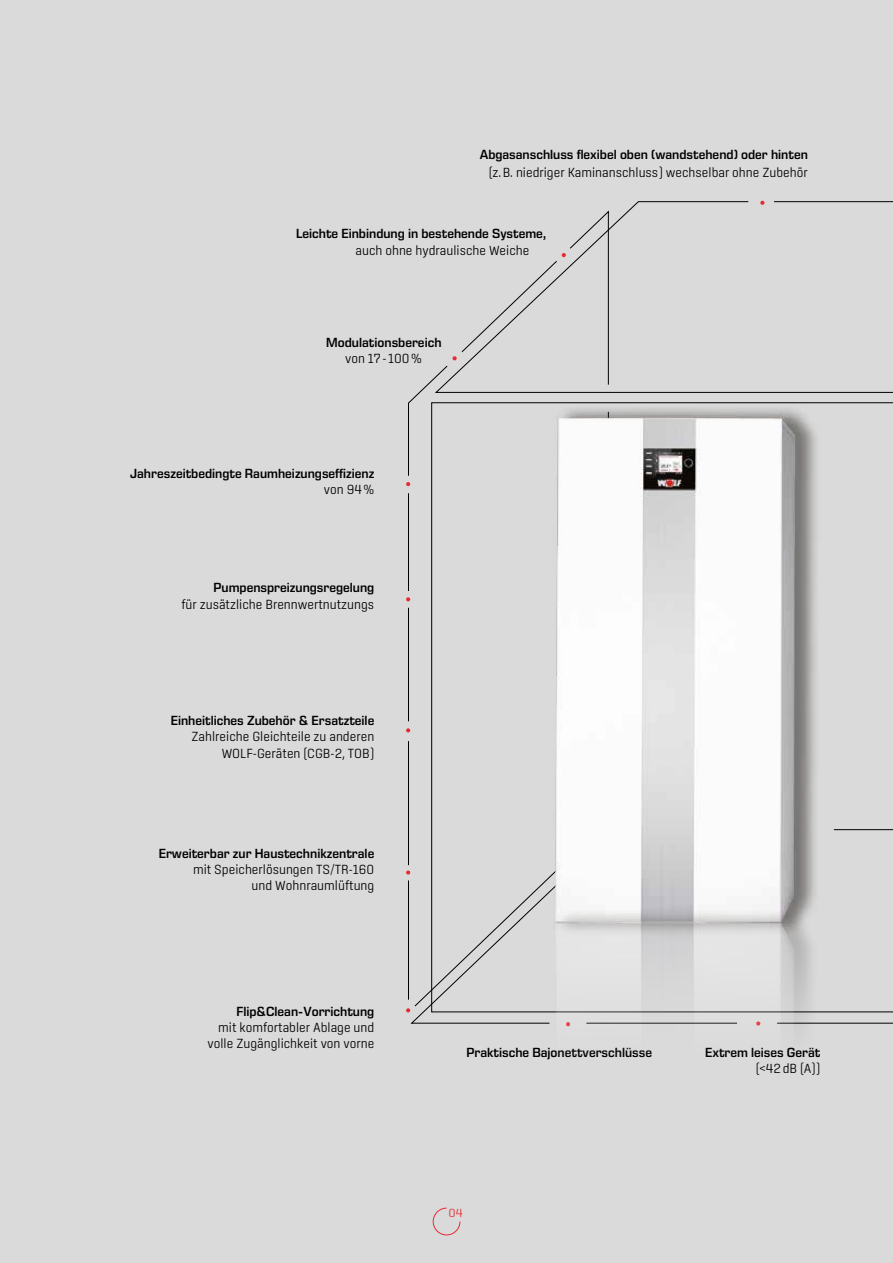
<style>
.page{position:relative;width:893px;height:1263px;background:#dadada}
.page>*{position:absolute;margin:0;border:0;box-sizing:border-box;transform-origin:0 0}
.t1{font:600 13.5px "Eurostile Next LT Pro";color:#000;scale:.95 1}
.t2{font:300 13.5px/16.2px "Center";color:#000;text-align:right;scale:.95 1}
.t3{font:300 12px "Center";color:#e62a32}
</style>
<div class="page">
<svg style="left:432px;top:1207px;width:29px;height:29px"></svg>
<svg style="left:833px;top:1012px;width:60px;height:11px"></svg>
<svg style="left:406px;top:728px;width:4px;height:5px"></svg>
<svg style="left:406px;top:597px;width:4px;height:4px"></svg>
<svg style="left:406px;top:482px;width:4px;height:4px"></svg>
<svg style="left:406px;top:865px;width:148px;height:159px"></svg>
<svg style="left:609px;top:201px;width:284px;height:192px"></svg>
<svg style="left:408px;top:210px;width:201px;height:266px"></svg>
<hr style="left:408px;top:493px;width:1px;height:98px;background:#000">
<hr style="left:408px;top:608px;width:1px;height:113px;background:#000">
<hr style="left:408px;top:741px;width:1px;height:124px;background:#000">
<hr style="left:408px;top:880px;width:1px;height:120px;background:#000">
<svg style="left:414px;top:411px;width:140px;height:596px"></svg>
<img style="left:554px;top:403px;width:266px;height:504px">
<hr style="left:777px;top:1023px;width:116px;height:1px;background:#000">
<img style="left:554px;top:907px;width:266px;height:120px">
<p class="t1" style="left:480px;top:147px;width:347px">Abgasanschluss flexibel oben (wandstehend) oder hinten</p>
<p class="t2" style="left:489px;top:164px;width:337px">(z.B. niedriger Kaminanschluss) wechselbar ohne Zubehör</p>
<p class="t1" style="left:296px;top:226px;width:265px">Leichte Einbindung in bestehende Systeme,</p>
<p class="t2" style="left:355px;top:242px;width:185px">auch ohne hydraulische Weiche</p>
<p class="t1" style="left:326px;top:335px;width:123px">Modulationsbereich</p>
<p class="t2" style="left:345px;top:350px;width:82px">von 17- 100%</p>
<p class="t1" style="left:130px;top:466px;width:258px">Jahreszeitbedingte Raumheizungseffizienz</p>
<p class="t2" style="left:324px;top:481px;width:55px">von 94%</p>
<p class="t1" style="left:213px;top:580px;width:171px">Pumpenspreizungsregelung</p>
<p class="t2" style="left:181px;top:596px;width:204px">für zusätzliche Brennwertnutzungs</p>
<p class="t1" style="left:171px;top:713px;width:216px">Einheitliches Zubehör &amp; Ersatzteile</p>
<p class="t2" style="left:191px;top:728px;width:194px">Zahlreiche Gleichteile zu anderen<br>WOLF-Geräten (CGB-2, TOB)</p>
<p class="t1" style="left:159px;top:846px;width:228px">Erweiterbar zur Haustechnikzentrale</p>
<p class="t2" style="left:193px;top:861px;width:192px">mit Speicherlösungen TS/TR-160 und Wohnraumlüftung</p>
<p class="t1" style="left:236px;top:1004px;width:147px">Flip&amp;Clean-Vorrichtung</p>
<p class="t2" style="left:208px;top:1019px;width:177px">mit komfortabler Ablage und volle Zugänglichkeit von vorne</p>
<p class="t1" style="left:466px;top:1045px;width:197px">Praktische Bajonettverschlüsse</p>
<p class="t1" style="left:705px;top:1045px;width:123px">Extrem leises Gerät</p>
<p class="t2" style="left:756px;top:1060px;width:69px">(&lt;42dB (A))</p>
<p class="t3" style="left:449px;top:1206px;width:16px">04</p>
</div>
